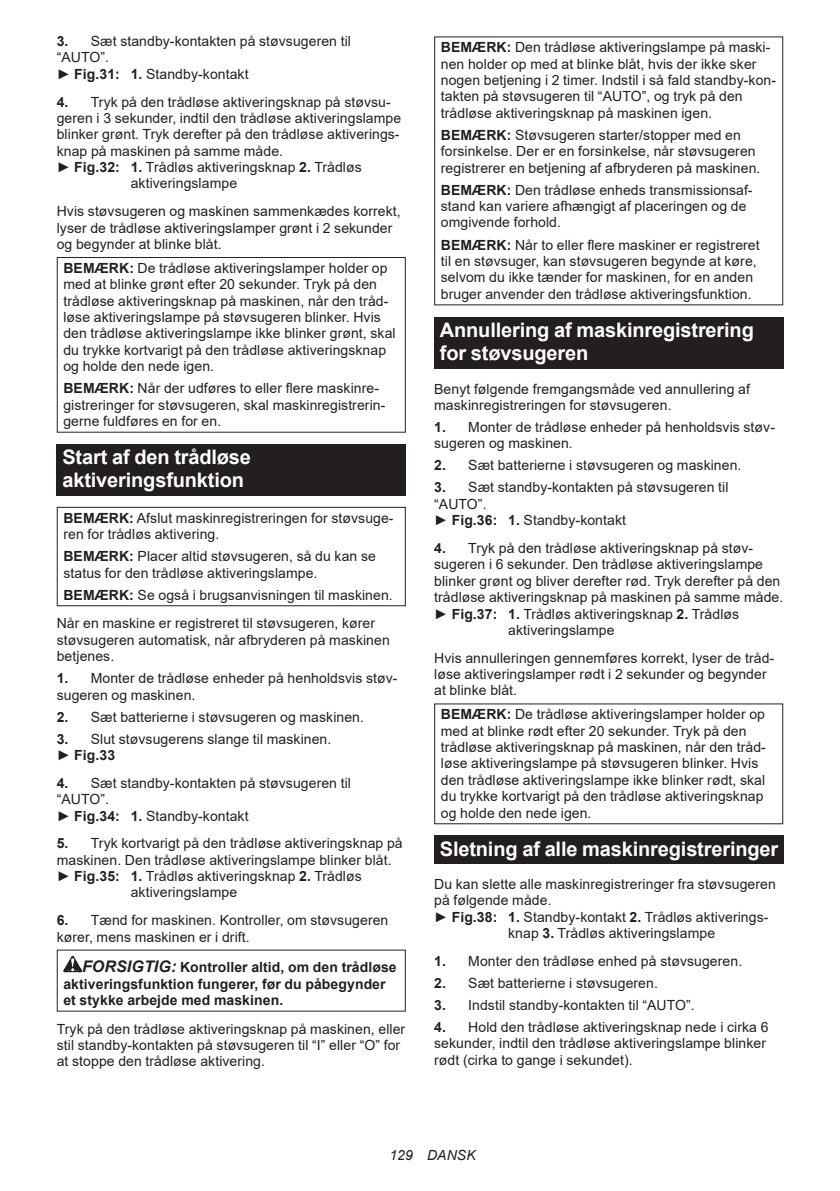
<style>
.page{position:relative;width:840px;height:1191px;background:#fff}
.page>*{position:absolute;margin:0;border:0;box-sizing:border-box;transform-origin:0 0}
.t1{font:700 20px/23.4px "Arial";letter-spacing:-.01em;color:#fff}
.t2{font:14px/16.4px "Arial";letter-spacing:.005em;color:#231f20}
.t3{font:700 14px/16.4px "Arial";letter-spacing:.005em;color:#231f20}
.t4{font:italic 14px "Arial";letter-spacing:.005em;color:#231f20}
.s1{font-weight:700}
.s2{font-style:italic;font-size:16px}
</style>
<div class="page">
<div style="left:57px;top:257px;width:348px;height:176px;border:1px solid #231f20"></div>
<div style="left:57px;top:444px;width:348px;height:52px;background:#231f20"></div>
<div style="left:57px;top:507px;width:348px;height:99px;border:1px solid #231f20"></div>
<svg style="left:63px;top:955px;width:19px;height:17px"></svg>
<div style="left:434px;top:317px;width:348px;height:51px;background:#231f20"></div>
<div style="left:434px;top:835px;width:348px;height:29px;background:#231f20"></div>
<p class="t2" style="left:57px;top:33px;width:295px"><span class="s1">3.</span> Sæt standby-kontakten på støvsugeren til “AUTO”.<br>► <span class="s1">Fig.31: 1.</span> Standby-kontakt</p>
<p class="t2" style="left:57px;top:93px;width:335px"><span class="s1">4.</span> Tryk på den trådløse aktiveringsknap på støvsu-</p>
<p class="t2" style="left:57px;top:110px;width:346px">geren i 3 sekunder, indtil den trådløse aktiveringslampe</p>
<p class="t2" style="left:57px;top:126px;width:344px">blinker grønt. Tryk derefter på den trådløse aktiverings-</p>
<p class="t2" style="left:57px;top:142px;width:228px">knap på maskinen på samme måde.</p>
<p class="t2" style="left:57px;top:159px;width:306px">► <span class="s1">Fig.32: 1.</span> Trådløs aktiveringsknap <span class="s1">2.</span> Trådløs</p>
<p class="t2" style="left:131px;top:175px;width:108px">aktiveringslampe</p>
<p class="t2" style="left:57px;top:203px;width:345px">Hvis støvsugeren og maskinen sammenkædes korrekt, lyser de trådløse aktiveringslamper grønt i 2 sekunder og begynder at blinke blåt.</p>
<p class="t2" style="left:63px;top:260px;width:333px"><span class="s1">BEMÆRK:</span> De trådløse aktiveringslamper holder op med at blinke grønt efter 20 sekunder. Tryk på den trådløse aktiveringsknap på maskinen, når den tråd&shy;løse aktiveringslampe på støvsugeren blinker. Hvis den trådløse aktiveringslampe ikke blinker grønt, skal du trykke kortvarigt på den trådløse aktiveringsknap og holde den nede igen.</p>
<p class="t2" style="left:63px;top:380px;width:323px"><span class="s1">BEMÆRK:</span> Når der udføres to eller flere maskinre&shy;gistreringer for støvsugeren, skal maskinregistrerin&shy;gerne fuldføres en for en.</p>
<h1 class="t1" style="left:62px;top:445px;width:190px">Start af den trådløse aktiveringsfunktion</h1>
<p class="t2" style="left:63px;top:509px;width:331px"><span class="s1">BEMÆRK:</span> Afslut maskinregistreringen for støvsuge&shy;ren for trådløs aktivering.</p>
<p class="t2" style="left:63px;top:548px;width:314px"><span class="s1">BEMÆRK:</span> Placer altid støvsugeren, så du kan se status for den trådløse aktiveringslampe.</p>
<p class="t2" style="left:57px;top:580px;width:337px;line-height:28.8px;text-indent:7px"><span class="s1">BEMÆRK:</span> Se også i brugsanvisningen til maskinen.<br>Når en maskine er registreret til støvsugeren, kører</p>
<p class="t2" style="left:57px;top:631px;width:334px">støvsugeren automatisk, når afbryderen på maskinen betjenes.</p>
<p class="t2" style="left:57px;top:670px;width:342px"><span class="s1">1.</span> Monter de trådløse enheder på henholdsvis støv&shy;sugeren og maskinen.</p>
<p class="t2" style="left:57px;top:708px;width:308px"><span class="s1">2.</span> Sæt batterierne i støvsugeren og maskinen.</p>
<p class="t2" style="left:57px;top:730px;width:276px"><span class="s1">3.</span> Slut støvsugerens slange til maskinen. ► <span class="s1">Fig.33</span></p>
<p class="t2" style="left:57px;top:774px;width:295px"><span class="s1">4.</span> Sæt standby-kontakten på støvsugeren til “AUTO”.<br>► <span class="s1">Fig.34: 1.</span> Standby-kontakt</p>
<p class="t2" style="left:57px;top:835px;width:347px"><span class="s1">5.</span> Tryk kortvarigt på den trådløse aktiveringsknap på</p>
<p class="t2" style="left:57px;top:851px;width:336px">maskinen. Den trådløse aktiveringslampe blinker blåt.</p>
<p class="t2" style="left:57px;top:868px;width:306px">► <span class="s1">Fig.35: 1.</span> Trådløs aktiveringsknap <span class="s1">2.</span> Trådløs</p>
<p class="t2" style="left:131px;top:884px;width:108px">aktiveringslampe</p>
<p class="t2" style="left:57px;top:912px;width:333px"><span class="s1">6.</span> Tænd for maskinen. Kontroller, om støvsugeren kører, mens maskinen er i drift.</p>
<p class="t3" style="left:63px;top:959px;width:334px;text-indent:19px"><span class="s2">FORSIGTIG:</span> Kontroller altid, om den trådløse aktiveringsfunktion fungerer, før du påbegynder et stykke arbejde med maskinen.</p>
<p class="t2" style="left:57px;top:1020px;width:350px">Tryk på den trådløse aktiveringsknap på maskinen, eller stil standby-kontakten på støvsugeren til “I” eller “O” for at stoppe den trådløse aktivering.</p>
<p class="t2" style="left:440px;top:39px;width:336px"><span class="s1">BEMÆRK:</span> Den trådløse aktiveringslampe på maski&shy;nen holder op med at blinke blåt, hvis der ikke sker nogen betjening i 2 timer. Indstil i så fald standby-kon&shy;takten på støvsugeren til “AUTO”, og tryk på den trådløse aktiveringsknap på maskinen igen.</p>
<p class="t2" style="left:440px;top:127px;width:321px"><span class="s1">BEMÆRK:</span> Støvsugeren starter/stopper med en forsinkelse. Der er en forsinkelse, når støvsugeren registrerer en betjening af afbryderen på maskinen.</p>
<p class="t2" style="left:440px;top:181px;width:313px"><span class="s1">BEMÆRK:</span> Den trådløse enheds transmissionsaf&shy;stand kan variere afhængigt af placeringen og de omgivende forhold.</p>
<p class="t2" style="left:440px;top:236px;width:320px"><span class="s1">BEMÆRK:</span> Når to eller flere maskiner er registreret til en støvsuger, kan støvsugeren begynde at køre, selvom du ikke tænder for maskinen, for en anden bruger anvender den trådløse aktiveringsfunktion.</p>
<h1 class="t1" style="left:439px;top:318px;width:315px">Annullering af maskinregistrering for støvsugeren</h1>
<p class="t2" style="left:434px;top:380px;width:317px">Benyt følgende fremgangsmåde ved annullering af maskinregistreringen for støvsugeren.</p>
<p class="t2" style="left:434px;top:419px;width:342px"><span class="s1">1.</span> Monter de trådløse enheder på henholdsvis støv&shy;sugeren og maskinen.</p>
<p class="t2" style="left:434px;top:457px;width:308px"><span class="s1">2.</span> Sæt batterierne i støvsugeren og maskinen.</p>
<p class="t2" style="left:434px;top:479px;width:295px"><span class="s1">3.</span> Sæt standby-kontakten på støvsugeren til “AUTO”.<br>► <span class="s1">Fig.36: 1.</span> Standby-kontakt</p>
<p class="t2" style="left:434px;top:540px;width:320px"><span class="s1">4.</span> Tryk på den trådløse aktiveringsknap på støv-</p>
<p class="t2" style="left:434px;top:556px;width:330px">sugeren i 6 sekunder. Den trådløse aktiveringslampe</p>
<p class="t2" style="left:434px;top:572px;width:347px">blinker grønt og bliver derefter rød. Tryk derefter på den</p>
<p class="t2" style="left:434px;top:589px;width:350px">trådløse aktiveringsknap på maskinen på samme måde.</p>
<p class="t2" style="left:434px;top:605px;width:306px">► <span class="s1">Fig.37: 1.</span> Trådløs aktiveringsknap <span class="s1">2.</span> Trådløs</p>
<p class="t2" style="left:508px;top:621px;width:108px">aktiveringslampe</p>
<p class="t2" style="left:434px;top:649px;width:341px">Hvis annulleringen gennemføres korrekt, lyser de tråd&shy;løse aktiveringslamper rødt i 2 sekunder og begynder at blinke blåt.</p>
<p class="t2" style="left:440px;top:706px;width:326px"><span class="s1">BEMÆRK:</span> De trådløse aktiveringslamper holder op med at blinke rødt efter 20 sekunder. Tryk på den trådløse aktiveringsknap på maskinen, når den tråd&shy;løse aktiveringslampe på støvsugeren blinker. Hvis den trådløse aktiveringslampe ikke blinker rødt, skal du trykke kortvarigt på den trådløse aktiveringsknap og holde den nede igen.</p>
<h1 class="t1" style="left:439px;top:837px;width:340px">Sletning af alle maskinregistreringer</h1>
<p class="t2" style="left:434px;top:875px;width:343px">Du kan slette alle maskinregistreringer fra støvsugeren</p>
<p class="t2" style="left:434px;top:892px;width:119px">på følgende måde.</p>
<p class="t2" style="left:434px;top:908px;width:335px">► <span class="s1">Fig.38: 1.</span> Standby-kontakt <span class="s1">2.</span> Trådløs aktiverings-</p>
<p class="t2" style="left:508px;top:925px;width:208px">knap <span class="s1">3.</span> Trådløs aktiveringslampe</p>
<p class="t2" style="left:434px;top:952px;width:309px"><span class="s1">1.</span> Monter den trådløse enhed på støvsugeren.</p>
<p class="t2" style="left:434px;top:974px;width:225px"><span class="s1">2.</span> Sæt batterierne i støvsugeren.</p>
<p class="t2" style="left:434px;top:996px;width:262px"><span class="s1">3.</span> Indstil standby-kontakten til “AUTO”.</p>
<p class="t2" style="left:434px;top:1018px;width:335px"><span class="s1">4.</span> Hold den trådløse aktiveringsknap nede i cirka 6 sekunder, indtil den trådløse aktiveringslampe blinker rødt (cirka to gange i sekundet).</p>
<p class="t4" style="left:389px;top:1146px;width:88px">129 DANSK</p>
</div>
